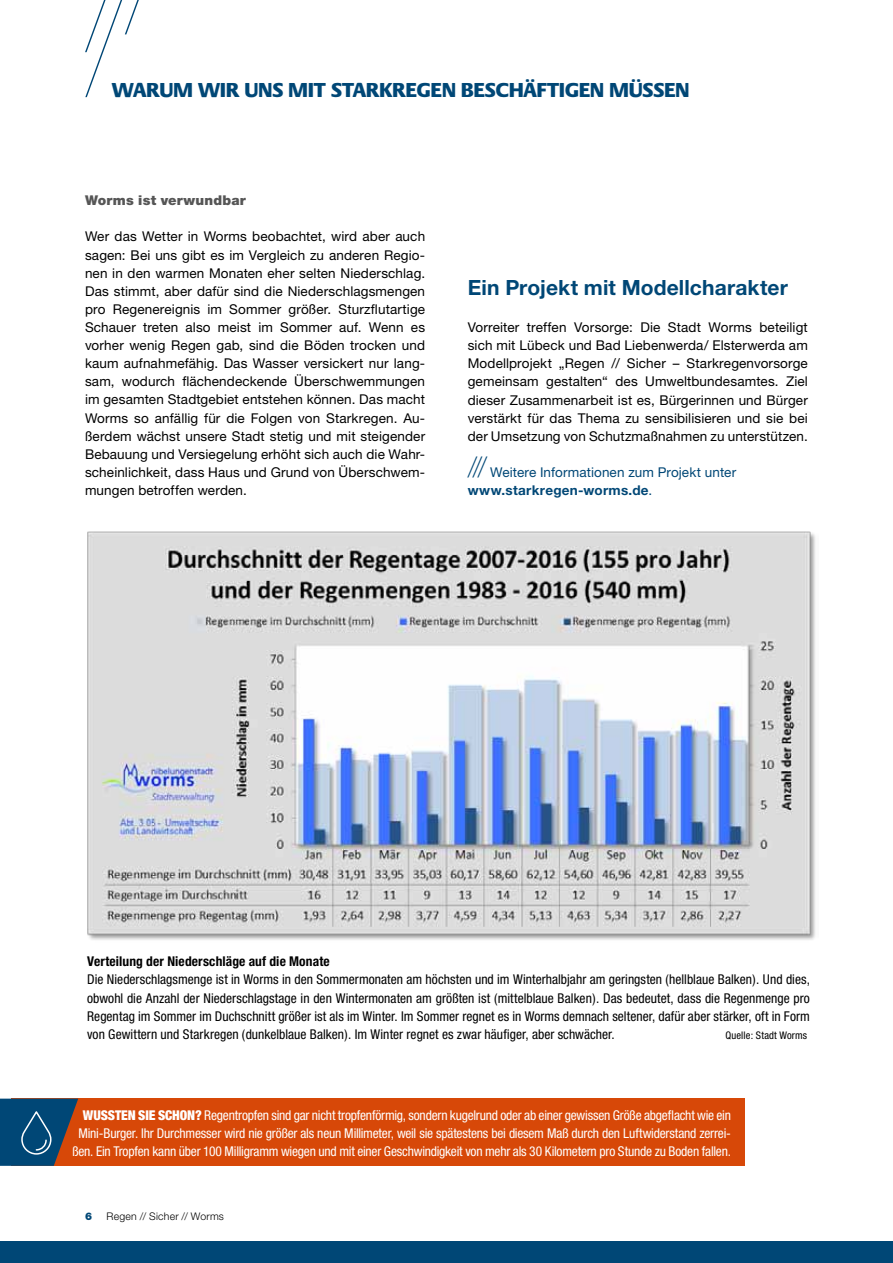
<style>
.page{position:relative;width:893px;height:1263px;background:#fff}
.page>*{position:absolute;margin:0;border:0;box-sizing:border-box;transform-origin:0 0}
.t1{font:800 21px "Praxis EF";color:#004776}
.t2{font:700 21px "Helvetica Neue";letter-spacing:.005em;color:#004776}
.t3{font:13.5px/18.1px "Helvetica Neue";letter-spacing:.01em;color:#000;text-align:justify}
.t4{font:condensed 13.5px/18.1px "Helvetica Neue";letter-spacing:.005em;color:#000;text-align:justify}
.t5{font:condensed 13.5px/18.1px "Helvetica Neue";letter-spacing:-.015em;color:#fff;text-align:right}
.t6{font:13.5px/18.1px "Helvetica Neue";letter-spacing:.005em;color:#004776}
.t7{font:700 condensed 13.5px "Helvetica Neue";letter-spacing:.01em;color:#000}
.t8{font:900 13.5px "Helvetica Neue";letter-spacing:.015em;color:#565656}
.t9{font:300 10.5px "Helvetica Neue";letter-spacing:.02em;color:#000}
.t10{font:condensed 10.5px "Helvetica Neue";letter-spacing:.01em;color:#000}
.t11{font:900 10.5px "Helvetica Neue";color:#004776}
.s1{font-weight:100;font-size:28.05px}
.s2{font-weight:700}
.s3{font-weight:900}
</style>
<div class="page">
<div style="left:0;top:1242px;width:893px;height:21px;background:#004776"></div>
<img style="left:87px;top:531px;width:729px;height:409px">
<div style="left:12px;top:1098px;width:733px;height:68px;background:#d74808"></div>
<svg style="left:0;top:1098px;width:78px;height:68px;background:#2c4d69"></svg>
<svg style="left:85px;top:0;width:54px;height:98px"></svg>
<h1 class="t1" style="left:112px;top:79px;width:579px">WARUM WIR UNS MIT STARKREGEN BESCHÄFTIGEN MÜSSEN</h1>
<p class="t8" style="left:85px;top:192px;width:162px">Worms ist verwundbar</p>
<p class="t3" style="left:85px;top:227px;width:342px">Wer das Wetter in Worms beobachtet, wird aber auch sagen: Bei uns gibt es im Vergleich zu anderen Regio&shy;nen in den warmen Monaten eher selten Niederschlag.<br>Das stimmt, aber dafür sind die Niederschlagsmengen pro Regenereignis im Sommer größer. Sturzflutartige Schauer treten also meist im Sommer auf. Wenn es vorher wenig Regen gab, sind die Böden trocken und kaum aufnahmefähig. Das Wasser versickert nur lang&shy;sam, wodurch flächendeckende Überschwemmungen im gesamten Stadtgebiet entstehen können. Das macht Worms so anfällig für die Folgen von Starkregen. Au&shy;ßerdem wächst unsere Stadt stetig und mit steigender Bebauung und Versiegelung erhöht sich auch die Wahr&shy;scheinlichkeit, dass Haus und Grund von Überschwem&shy;mungen betroffen werden.</p>
<h1 class="t2" style="left:468px;top:274px;width:322px">Ein Projekt mit Modellcharakter</h1>
<p class="t3" style="left:468px;top:318px;width:342px">Vorreiter treffen Vorsorge: Die Stadt Worms beteiligt sich mit Lübeck und Bad Liebenwerda/ Elsterwerda am Modellprojekt „Regen // Sicher – Starkregenvorsorge gemeinsam gestalten“ des Umweltbundesamtes. Ziel dieser Zusammenarbeit ist es, Bürgerinnen und Bürger verstärkt für das Thema zu sensibilisieren und sie bei der Umsetzung von Schutzmaßnahmen zu unterstützen.</p>
<p class="t6" style="left:468px;top:463px;width:270px"><span class="s1">///</span> Weitere Informationen zum Projekt unter <span class="s2">www.starkregen-worms.de</span>.</p>
<p class="t7" style="left:87px;top:953px;width:244px">Verteilung der Niederschläge auf die Monate</p>
<p class="t4" style="left:87px;top:970px;width:724px">Die Niederschlagsmenge ist in Worms in den Sommermonaten am höchsten und im Winterhalbjahr am geringsten (hellblaue Balken). Und dies, obwohl die Anzahl der Niederschlagstage in den Wintermonaten am größten ist (mittelblaue Balken). Das bedeutet, dass die Regenmenge pro Regentag im Sommer im Duchschnitt größer ist als im Winter. Im Sommer regnet es in Worms demnach seltener, dafür aber stärker, oft in Form von Gewittern und Starkregen (dunkelblaue Balken). Im Winter regnet es zwar häufiger, aber schwächer.</p>
<p class="t10" style="left:725px;top:1029px;width:83px">Quelle: Stadt Worms</p>
<p class="t5" style="left:72px;top:1105px;width:660px"><span class="s3">WUSSTEN SIE SCHON?</span> Regentropfen sind gar nicht tropfenförmig, sondern kugelrund oder ab einer gewissen Größe abgeflacht wie ein<br>Mini-Burger. Ihr Durchmesser wird nie größer als neun Millimeter, weil sie spätestens bei diesem Maß durch den Luftwiderstand zerrei&shy;ßen. Ein Tropfen kann über 100 Milligramm wiegen und mit einer Geschwindigkeit von mehr als 30 Kilometern pro Stunde zu Boden fallen.</p>
<p class="t11" style="left:85px;top:1210px;width:9px">6</p>
<p class="t9" style="left:107px;top:1210px;width:119px">Regen // Sicher // Worms</p>
</div>
